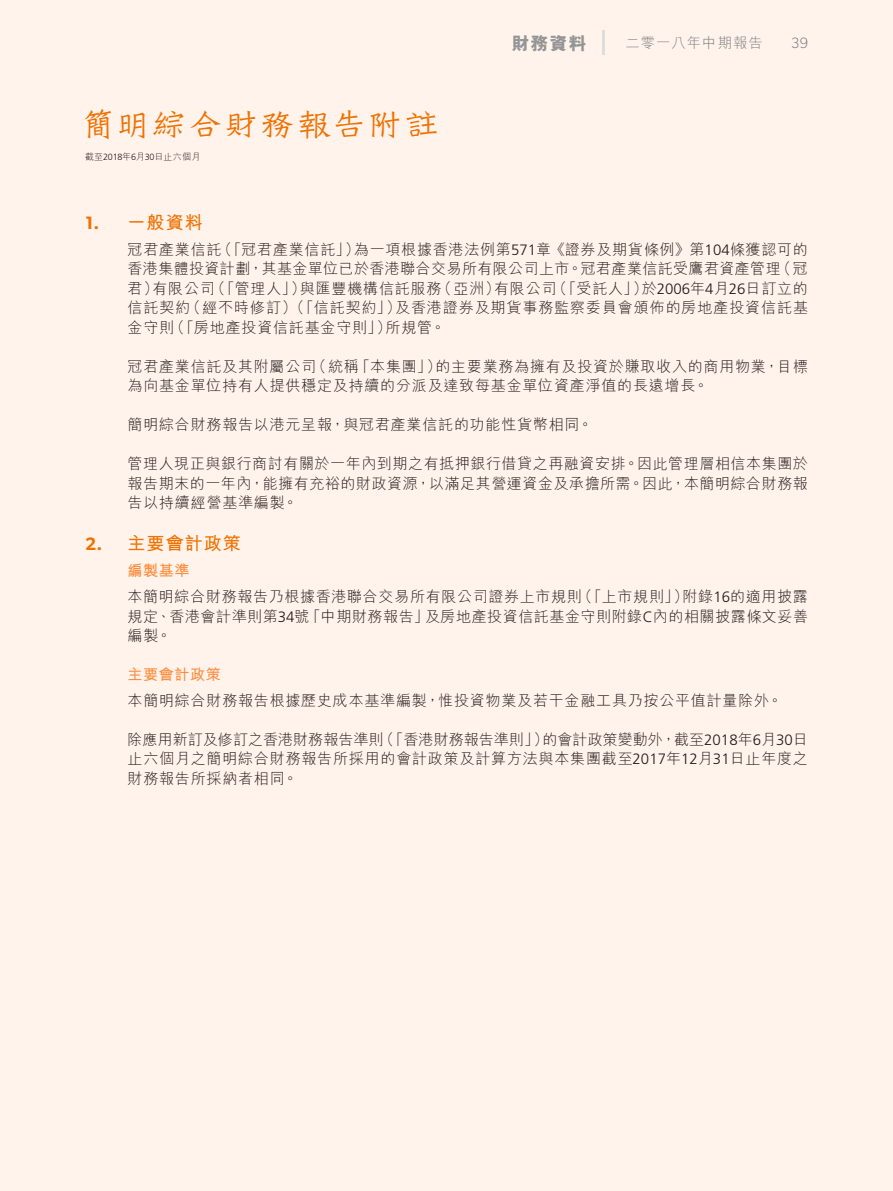
<style>
.page{position:relative;width:893px;height:1191px;background:#fff3ec}
.page>*{position:absolute;margin:0;border:0;box-sizing:border-box;transform-origin:0 0}
.t1{font:36px "DF Tie Xian Std W3";color:#ef7100}
.t2{font:700 18px "M Hei HK";letter-spacing:.06em;color:#ef7100}
.t3{font:800 18px "M Hei HK";color:#949595}
.t4{font:300 15px/19.5px "M Hei HK";letter-spacing:.055em;color:#231916;text-align:justify}
.t5{font:300 15px/19.5px "M Hei HK";letter-spacing:.035em;color:#231916}
.t6{font:700 15px "M Hei HK";letter-spacing:.045em;color:#fb8e3f}
.t7{font:300 15px "Gibson";color:#7e7e7e}
.t8{font:300 14.25px "M Hei HK";letter-spacing:.08em;color:#7e7e7e}
.t9{font:300 9px "M Hei HK";letter-spacing:.03em;color:#231916}
.s1{font-family:"Frutiger LT Std"}
.s2{font-family:"Gibson";font-weight:600}
.s3{font-weight:700;color:#fb8e3f}
</style>
<div class="page">
<hr style="left:603px;top:31px;width:2px;height:24px;background:#dcdddd">
<h1 class="t1" style="left:81px;top:105px;width:361px">簡明綜合財務報告附註</h1>
<p class="t9" style="left:85px;top:150px;width:117px">截至<span class="s1">2018</span>年<span class="s1">6</span>月<span class="s1">30</span>日止六個月</p>
<p class="t3" style="left:511px;top:31px;width:77px">財務資料</p>
<p class="t8" style="left:625px;top:33px;width:139px">二零一八年中期報告</p>
<p class="t7" style="left:791px;top:34px;width:18px">39</p>
<p class="t2" style="left:85px;top:209px;width:119px"><span class="s2">1.</span> 一般資料</p>
<p class="t4" style="left:128px;top:239px;width:682px">冠君產業信託（「冠君產業信託」）為一項根據香港法例第<span class="s1">571</span>章《證券及期貨條例》第<span class="s1">104</span>條獲認可的香港集體投資計劃，其基金單位已於香港聯合交易所有限公司上市。冠君產業信託受鷹君資產管理（冠君）有限公司（「管理人」）與匯豐機構信託服務（亞洲）有限公司（「受託人」）於<span class="s1">2006</span>年<span class="s1">4</span>月<span class="s1">26</span>日訂立的信託契約（經不時修訂）（「信託契約」）及香港證券及期貨事務監察委員會頒佈的房地產投資信託基金守則（「房地產投資信託基金守則」）所規管。</p>
<p class="t4" style="left:128px;top:356px;width:682px">冠君產業信託及其附屬公司（統稱「本集團」）的主要業務為擁有及投資於賺取收入的商用物業，目標為向基金單位持有人提供穩定及持續的分派及達致每基金單位資產淨值的長遠增長。</p>
<p class="t4" style="left:128px;top:414px;width:467px">簡明綜合財務報告以港元呈報，與冠君產業信託的功能性貨幣相同。</p>
<p class="t4" style="left:128px;top:453px;width:682px">管理人現正與銀行商討有關於一年內到期之有抵押銀行借貸之再融資安排。因此管理層相信本集團於報告期末的一年內，能擁有充裕的財政資源，以滿足其營運資金及承擔所需。因此，本簡明綜合財務報告以持續經營基準編製。</p>
<p class="t2" style="left:85px;top:530px;width:157px"><span class="s2">2.</span> 主要會計政策</p>
<p class="t4" style="left:128px;top:557px;width:682px;line-height:25.8px"><span class="s3">編製基準<br></span>本簡明綜合財務報告乃根據香港聯合交易所有限公司證券上市規則（「上市規則」）附錄<span class="s1">16</span>的適用披露</p>
<p class="t5" style="left:128px;top:605px;width:682px">規定、香港會計準則第<span class="s1">34</span>號「中期財務報告」及房地產投資信託基金守則附錄<span class="s1">C</span>內的相關披露條文妥善編製。</p>
<p class="t6" style="left:128px;top:663px;width:95px">主要會計政策</p>
<p class="t4" style="left:128px;top:690px;width:656px">本簡明綜合財務報告根據歷史成本基準編製，惟投資物業及若干金融工具乃按公平值計量除外。</p>
<p class="t4" style="left:128px;top:729px;width:682px">除應用新訂及修訂之香港財務報告準則（「香港財務報告準則」）的會計政策變動外，截至<span class="s1">2018</span>年<span class="s1">6</span>月<span class="s1">30</span>日止六個月之簡明綜合財務報告所採用的會計政策及計算方法與本集團截至<span class="s1">2017</span>年<span class="s1">12</span>月<span class="s1">31</span>日止年度之財務報告所採納者相同。</p>
</div>
